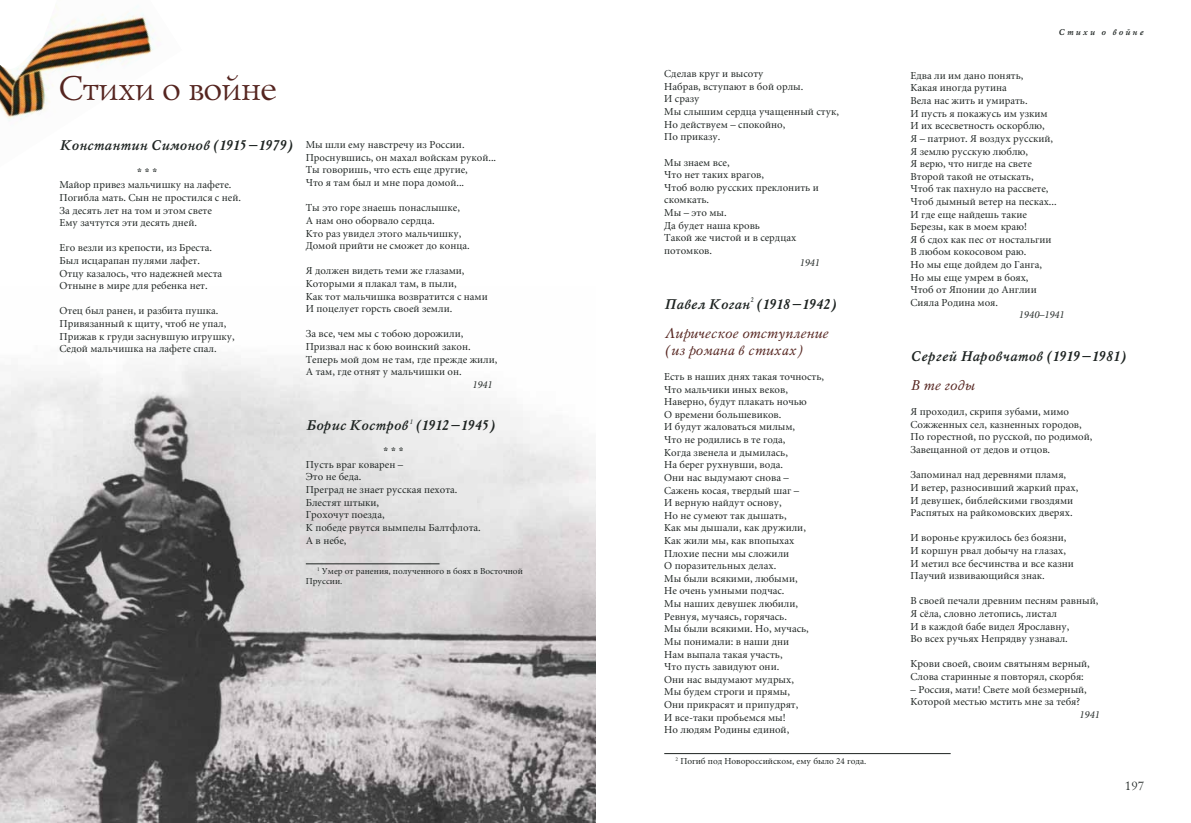
<style>
.page{position:relative;width:1191px;height:823px;background:#fff}
.page>*{position:absolute;margin:0;border:0;box-sizing:border-box;transform-origin:0 0}
.t1{font:35px "Lazurski C";color:#552520}
.t2{font:italic 700 14px "Mysl C";color:#1d2321}
.t3{font:italic 14px/16.8px "Mysl C";color:#552520}
.t4{font:12px "Lazurski C";color:#1d2321}
.t5{font:10.5px/12.6px "Miniature C";color:#1d2321}
.t6{font:italic 10.5px "Miniature C";color:#1d2321}
.t7{font:700 10.5px "Mysl C";color:#1d2321}
.t8{font:9px/9.7px "Miniature C";color:#1d2321}
.t9{font:italic 700 8.5px "Mysl C";letter-spacing:.25em;color:#1d2321}
.t10{font:6.6px "Mysl C";color:#1d2321}
.t11{font:italic 6.6px "Mysl C";color:#1d2321}
</style>
<div class="page">
<hr style="left:664px;top:752px;width:286px;height:1px;background:#1d2321">
<img style="left:0;top:6px;width:155px;height:114px">
<img style="left:0;top:358px;width:595px;height:464px">
<hr style="left:306px;top:563px;width:133px;height:1px;background:#1d2321">
<svg style="left:0;top:5px;width:69px;height:65px"></svg>
<h1 class="t1" style="left:58px;top:64px;width:218px">Стихи о войне</h1>
<h2 class="t2" style="left:60px;top:138px;width:234px">Константин Симонов (1915 –1979)</h2>
<p class="t7" style="left:136px;top:166px;width:22px">* * *</p>
<p class="t5" style="left:60px;top:179px;width:183px">Майор привез мальчишку на лафете.<br>Погибла мать. Сын не простился с ней.<br>За десять лет на том и этом свете<br>Ему зачтутся эти десять дней.</p>
<p class="t5" style="left:60px;top:242px;width:164px">Его везли из крепости, из Бреста.<br>Был исцарапан пулями лафет.<br>Отцу казалось, что надежней места<br>Отныне в мире для ребенка нет.</p>
<p class="t5" style="left:60px;top:305px;width:177px">Отец был ранен, и разбита пушка.<br>Привязанный к щиту, чтоб не упал,<br>Прижав к груди заснувшую игрушку,<br>Седой мальчишка на лафете спал.</p>
<p class="t5" style="left:306px;top:139px;width:192px">Мы шли ему навстречу из России.<br>Проснувшись, он махал войскам рукой...<br>Ты говоришь, что есть еще другие,<br>Что я там был и мне пора домой...</p>
<p class="t5" style="left:306px;top:202px;width:165px">Ты это горе знаешь понаслышке,<br>А нам оно оборвало сердца.<br>Кто раз увидел этого мальчишку,<br>Домой прийти не сможет до конца.</p>
<p class="t5" style="left:306px;top:265px;width:183px">Я должен видеть теми же глазами,<br>Которыми я плакал там, в пыли,<br>Как тот мальчишка возвратится с нами<br>И поцелует горсть своей земли.</p>
<p class="t5" style="left:306px;top:328px;width:193px">За все, чем мы с тобою дорожили, Призвал нас к бою воинский закон.<br>Теперь мой дом не там, где прежде жили, А там, где отнят у мальчишки он.</p>
<p class="t6" style="left:472px;top:379px;width:22px">1941</p>
<h2 class="t2" style="left:306px;top:417px;width:104px">Борис Костров</h2>
<p class="t11" style="left:409px;top:417px;width:5px">1</p>
<h2 class="t2" style="left:415px;top:417px;width:81px">(1912 –1945)</h2>
<p class="t7" style="left:382px;top:445px;width:22px">* * *</p>
<p class="t5" style="left:306px;top:458px;width:176px">Пусть враг коварен –<br>Это не беда.<br>Преград не знает русская пехота.<br>Блестят штыки,<br>Грохочут поезда,<br>К победе рвутся вымпелы Балтфлота.<br>А в небе,</p>
<p class="t8" style="left:306px;top:566px;width:218px;text-indent:11px"><sup>1</sup> Умер от ранения, полученного в боях в Восточной<br>Пруссии.</p>
<p class="t5" style="left:664px;top:68px;width:176px">Сделав круг и высоту<br>Набрав, вступают в бой орлы.<br>И сразу<br>Мы слышим сердца учащенный стук,<br>Но действуем – спокойно,<br>По приказу.</p>
<p class="t5" style="left:664px;top:156px;width:156px">Мы знаем все,<br>Что нет таких врагов,<br>Чтоб волю русских преклонить и скомкать.<br>Мы – это мы.<br>Да будет наша кровь<br>Такой же чистой и в сердцах потомков.</p>
<p class="t6" style="left:799px;top:258px;width:22px">1941</p>
<h2 class="t2" style="left:664px;top:296px;width:87px">Павел Коган</h2>
<p class="t10" style="left:750px;top:296px;width:5px">2</p>
<h2 class="t2" style="left:756px;top:296px;width:81px">(1918 –1942)</h2>
<h2 class="t3" style="left:664px;top:325px;width:165px">Лирическое отступление (из романа в стихах)</h2>
<p class="t5" style="left:664px;top:370px;width:161px">Есть в наших днях такая точность,<br>Что мальчики иных веков,<br>Наверно, будут плакать ночью<br>О времени большевиков.<br>И будут жаловаться милым,<br>Что не родились в те года,<br>Когда звенела и дымилась,<br>На берег рухнувши, вода.<br>Они нас выдумают снова –<br>Сажень косая, твердый шаг –<br>И верную найдут основу,<br>Но не сумеют так дышать,<br>Как мы дышали, как дружили,<br>Как жили мы, как впопыхах<br>Плохие песни мы сложили<br>О поразительных делах.<br>Мы были всякими, любыми,<br>Не очень умными подчас.<br>Мы наших девушек любили,<br>Ревнуя, мучаясь, горячась.<br>Мы были всякими. Но, мучась,<br>Мы понимали: в наши дни<br>Нам выпала такая участь,<br>Что пусть завидуют они.<br>Они нас выдумают мудрых,<br>Мы будем строги и прямы,<br>Они прикрасят и припудрят,<br>И все-таки пробьемся мы!<br>Но людям Родины единой,</p>
<p class="t8" style="left:675px;top:756px;width:192px"><sup>2</sup> Погиб под Новороссийском, ему было 24 года.</p>
<p class="t9" style="left:1058px;top:27px;width:87px">Стихи о войне</p>
<p class="t5" style="left:910px;top:69px;width:148px">Едва ли им дано понять,<br>Какая иногда рутина<br>Вела нас жить и умирать.<br>И пусть я покажусь им узким<br>И их всесветность оскорблю,<br>Я – патриот. Я воздух русский,<br>Я землю русскую люблю,<br>Я верю, что нигде на свете<br>Второй такой не отыскать,<br>Чтоб так пахнуло на рассвете,<br>Чтоб дымный ветер на песках...<br>И где еще найдешь такие<br>Березы, как в моем краю!<br>Я б сдох как пес от ностальгии<br>В любом кокосовом раю.<br>Но мы еще дойдем до Ганга,<br>Но мы еще умрем в боях,<br>Чтоб от Японии до Англии<br>Сияла Родина моя.</p>
<p class="t6" style="left:1018px;top:310px;width:47px">1940–1941</p>
<h2 class="t2" style="left:910px;top:348px;width:216px">Сергей Наровчатов (1919 –1981)</h2>
<h2 class="t3" style="left:910px;top:377px;width:65px">В те годы</h2>
<p class="t5" style="left:910px;top:405px;width:183px">Я проходил, скрипя зубами, мимо Сожженных сел, казненных городов, По горестной, по русской, по родимой, Завещанной от дедов и отцов.</p>
<p class="t5" style="left:910px;top:468px;width:169px">Запоминал над деревнями пламя,<br>И ветер, разносивший жаркий прах, И девушек, библейскими гвоздями Распятых на райкомовских дверях.</p>
<p class="t5" style="left:910px;top:531px;width:165px">И воронье кружилось без боязни,<br>И коршун рвал добычу на глазах,<br>И метил все бесчинства и все казни<br>Паучий извивающийся знак.</p>
<p class="t5" style="left:910px;top:594px;width:189px">В своей печали древним песням равный, Я сёла, словно летопись, листал<br>И в каждой бабе видел Ярославну,<br>Во всех ручьях Непрядву узнавал.</p>
<p class="t5" style="left:910px;top:657px;width:181px">Крови своей, своим святыням верный,<br>Слова старинные я повторял, скорбя:</p>
<p class="t5" style="left:910px;top:683px;width:178px">– Россия, мати! Свете мой безмерный,<br>Которой местью мстить мне за тебя?</p>
<p class="t6" style="left:1079px;top:709px;width:22px">1941</p>
<p class="t4" style="left:1124px;top:777px;width:21px">197</p>
</div>
